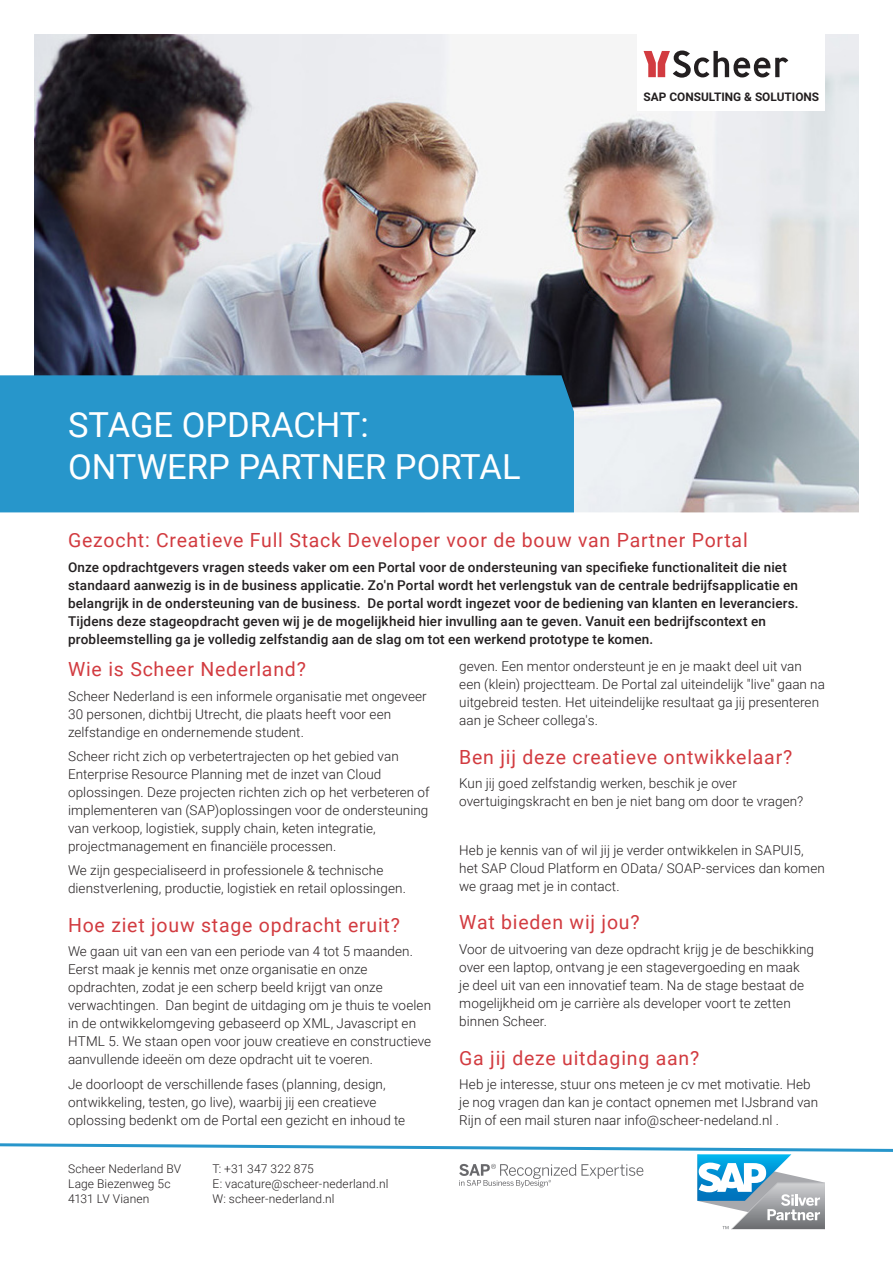
<style>
.page{position:relative;width:893px;height:1263px;background:#fff}
.page>*{position:absolute;margin:0;border:0;box-sizing:border-box;transform-origin:0 0}
.SN-Headline-white{font:34.5px/41.4px "Roboto";color:#fff}
.SN-Header-2_Red{font:19.5px "Roboto";letter-spacing:.04em;color:#d23b40}
.SN-Normal{font:300 13.5px/18px "Roboto";letter-spacing:.005em;color:#231f20}
.SN-Normal_Bold{font:500 13.5px/18px "Roboto";letter-spacing:.015em;color:#231f20}
.SN-Footer_Text{font:300 12px/15px "Roboto";letter-spacing:.015em;color:#231f20}
.t1{font:700 11.85px "Roboto";color:#231f20}
</style>
<div class="page">
<img style="left:34px;top:34px;width:825px;height:478px">
<div style="left:0;top:375px;width:574px;height:137px;background:#2796cb"></div>
<svg style="left:0;top:1143px;width:893px;height:86px"></svg>
<div style="left:638px;top:32px;width:187px;height:78px;background:#fff"></div>
<svg style="left:644px;top:51px;width:144px;height:27px"></svg>
<p class="t1" style="left:644px;top:88px;width:177px">SAP CONSULTING &amp; SOLUTIONS</p>
<p class="SN-Headline-white" style="left:68px;top:403px;width:454px">STAGE OPDRACHT:<br>ONTWERP PARTNER PORTAL</p>
<p class="SN-Header-2_Red" style="left:68px;top:527px;width:681px">Gezocht: Creatieve Full Stack Developer voor de bouw van Partner Portal</p>
<p class="SN-Normal_Bold" style="left:68px;top:558px;width:732px">Onze opdrachtgevers vragen steeds vaker om een Portal voor de ondersteuning van specifieke functionaliteit die niet standaard aanwezig is in de business applicatie. Zo'n Portal wordt het verlengstuk van de centrale bedrijfsapplicatie en belangrijk in de ondersteuning van de business. De portal wordt ingezet voor de bediening van klanten en leveranciers.<br>Tijdens deze stageopdracht geven wij je de mogelijkheid hier invulling aan te geven. Vanuit een bedrijfscontext en probleemstelling ga je volledig zelfstandig aan de slag om tot een werkend prototype te komen.</p>
<p class="SN-Header-2_Red" style="left:68px;top:655px;width:239px">Wie is Scheer Nederland?</p>
<p class="SN-Normal" style="left:68px;top:686px;width:360px">Scheer Nederland is een informele organisatie met ongeveer<br>30 personen, dichtbij Utrecht, die plaats heeft voor een zelfstandige en ondernemende student.</p>
<p class="SN-Normal" style="left:68px;top:747px;width:363px">Scheer richt zich op verbetertrajecten op het gebied van Enterprise Resource Planning met de inzet van Cloud oplossingen. Deze projecten richten zich op het verbeteren of implementeren van (SAP)oplossingen voor de ondersteuning van verkoop, logistiek, supply chain, keten integratie, projectmanagement en financiële processen.</p>
<p class="SN-Normal" style="left:68px;top:861px;width:339px">We zijn gespecialiseerd in professionele &amp; technische dienstverlening, productie, logistiek en retail oplossingen.</p>
<p class="SN-Header-2_Red" style="left:68px;top:911px;width:333px">Hoe ziet jouw stage opdracht eruit?</p>
<p class="SN-Normal" style="left:68px;top:942px;width:365px">We gaan uit van een van een periode van 4 tot 5 maanden.<br>Eerst maak je kennis met onze organisatie en onze opdrachten, zodat je een scherp beeld krijgt van onze verwachtingen. Dan begint de uitdaging om je thuis te voelen in de ontwikkelomgeving gebaseerd op XML, Javascript en HTML 5. We staan open voor jouw creatieve en constructieve aanvullende ideeën om deze opdracht uit te voeren.</p>
<p class="SN-Normal" style="left:68px;top:1074px;width:339px">Je doorloopt de verschillende fases (planning, design, ontwikkeling, testen, go live), waarbij jij een creatieve oplossing bedenkt om de Portal een gezicht en inhoud te</p>
<p class="SN-Footer_Text" style="left:68px;top:1161px;width:115px">Scheer Nederland BV<br>Lage Biezenweg 5c<br>4131 LV Vianen</p>
<p class="SN-Footer_Text" style="left:213px;top:1161px;width:177px">T: +31 347 322 875<br>E: vacature@scheer-nederland.nl<br>W: scheer-nederland.nl</p>
<p class="SN-Normal" style="left:459px;top:657px;width:367px">geven. Een mentor ondersteunt je en je maakt deel uit van een (klein) projectteam. De Portal zal uiteindelijk "live" gaan na uitgebreid testen. Het uiteindelijke resultaat ga jij presenteren aan je Scheer collega's.</p>
<p class="SN-Header-2_Red" style="left:459px;top:743px;width:334px">Ben jij deze creatieve ontwikkelaar?</p>
<p class="SN-Normal" style="left:459px;top:774px;width:345px">Kun jij goed zelfstandig werken, beschik je over overtuigingskracht en ben je niet bang om door te vragen?</p>
<p class="SN-Normal" style="left:459px;top:841px;width:367px">Heb je kennis van of wil jij je verder ontwikkelen in SAPUI5, het SAP Cloud Platform en OData/ SOAP-services dan komen we graag met je in contact.</p>
<p class="SN-Header-2_Red" style="left:459px;top:909px;width:182px">Wat bieden wij jou?</p>
<p class="SN-Normal" style="left:459px;top:940px;width:356px">Voor de uitvoering van deze opdracht krijg je de beschikking over een laptop, ontvang je een stagevergoeding en maak<br>je deel uit van een innovatief team. Na de stage bestaat de mogelijkheid om je carrière als developer voort te zetten binnen Scheer.</p>
<p class="SN-Header-2_Red" style="left:459px;top:1044px;width:241px">Ga jij deze uitdaging aan?</p>
<p class="SN-Normal" style="left:459px;top:1075px;width:361px">Heb je interesse, stuur ons meteen je cv met motivatie. Heb je nog vragen dan kan je contact opnemen met IJsbrand van<br>Rijn of een mail sturen naar info@scheer-nedeland.nl .</p>
</div>
